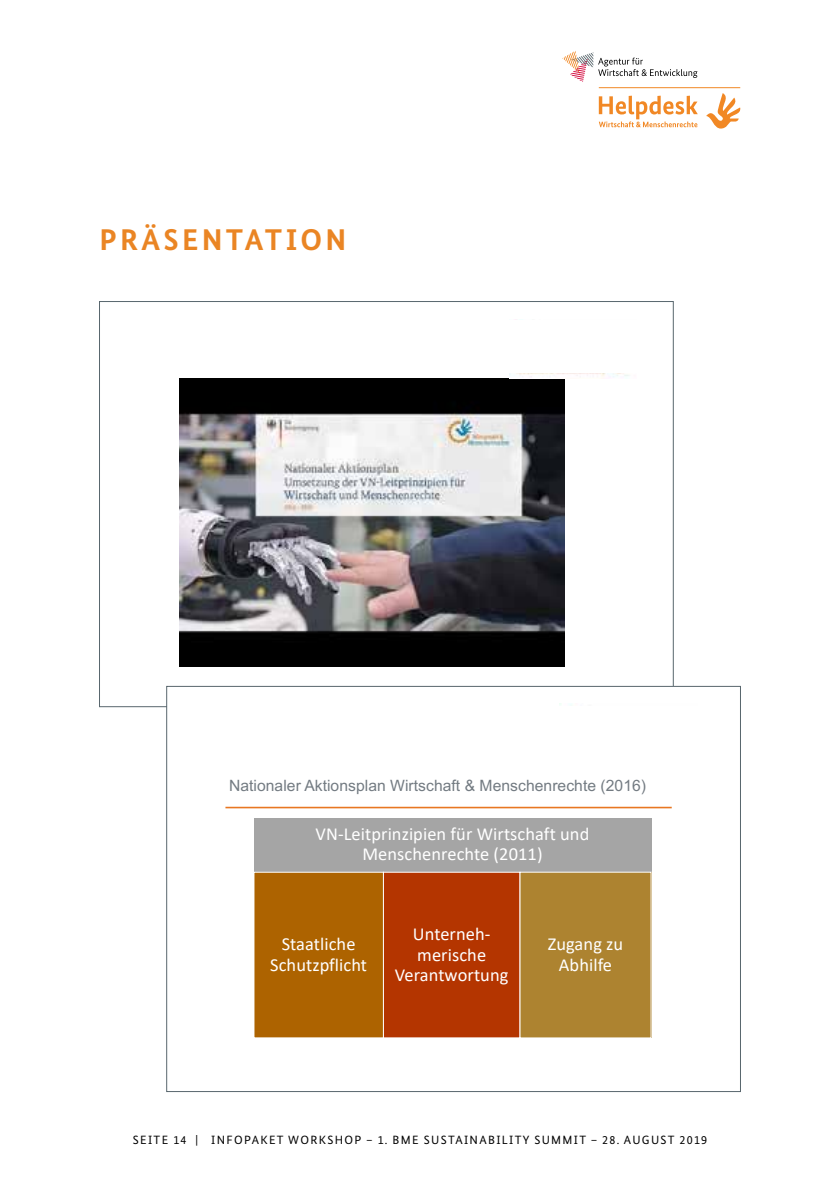
<style>
.page{position:relative;width:840px;height:1191px;background:#fff}
.page>*{position:absolute;margin:0;border:0;box-sizing:border-box;transform-origin:0 0}
.t1{font:700 30px "Bundes Sans";letter-spacing:.11em;color:#ea8524}
.t2{font:18.4px/20.4px "Calibri";letter-spacing:.005em;color:#fff;text-align:center}
.t3{font:15.6px "Arial";letter-spacing:.005em;color:#737b82}
.t4{font:12px "Bundes Sans";letter-spacing:.11em;color:#000}
</style>
<div class="page">
<svg style="left:598px;top:96px;width:99px;height:31px"></svg>
<svg style="left:706px;top:93px;width:35px;height:36px"></svg>
<hr style="left:598px;top:87px;width:141px;height:1px;background:#f18824">
<svg style="left:562px;top:51px;width:135px;height:31px"></svg>
<img style="left:180px;top:378px;width:384px;height:289px">
<img style="left:509px;top:373px;width:120px;height:4px">
<hr style="left:225px;top:806px;width:446px;height:2px;background:#e87722">
<div style="left:254px;top:818px;width:396px;height:62px;background:#a5a5a5"></div>
<div style="left:254px;top:872px;width:129px;height:165px;background:#ad6300"></div>
<div style="left:383px;top:872px;width:136px;height:165px;background:#b43500"></div>
<div style="left:383px;top:872px;width:137px;height:166px;border:1px solid #fff"></div>
<div style="left:519px;top:872px;width:131px;height:166px;background:#ad8330"></div>
<h1 class="t1" style="left:99px;top:221px;width:248px">PRÄSENTATION</h1>
<p class="t3" style="left:229px;top:774px;width:418px">Nationaler Aktionsplan Wirtschaft &amp; Menschenrechte (2016)</p>
<p class="t2" style="left:315px;top:822px;width:275px">VN-Leitprinzipien für Wirtschaft und<br>Menschenrechte (2011)</p>
<p class="t2" style="left:270px;top:933px;width:98px">Staatliche<br>Schutzpflicht</p>
<p class="t2" style="left:394px;top:923px;width:115px">Unterneh&shy;merische<br>Verantwortung</p>
<p class="t2" style="left:547px;top:933px;width:77px">Zugang zu<br>Abhilfe</p>
<p class="t4" style="left:133px;top:1132px;width:575px">SEITE 14 | INFOPAKET WORKSHOP – 1. BME SUSTAINABILITY SUMMIT – 28. AUGUST 2019</p>
</div>
